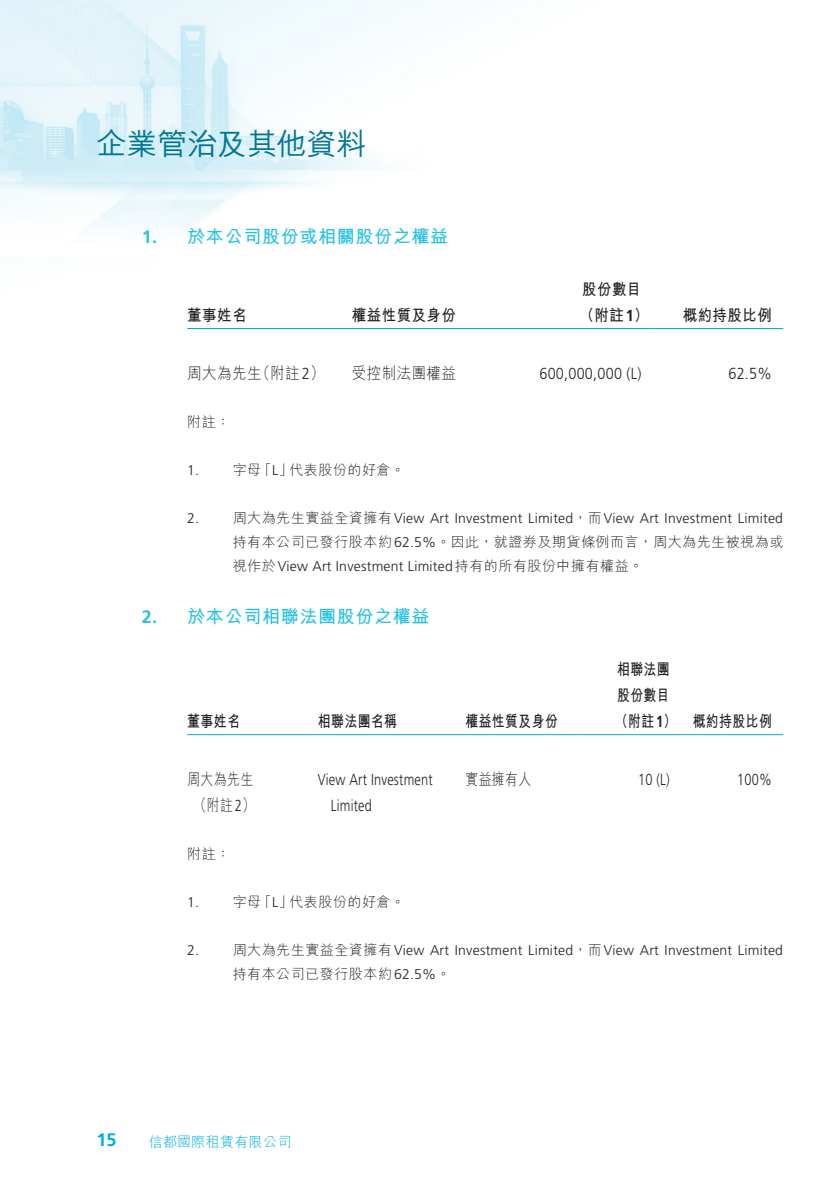
<style>
.page{position:relative;width:840px;height:1191px;background:#fff}
.page>*{position:absolute;margin:0;border:0;box-sizing:border-box;transform-origin:0 0}
.t1{font:500 30px "M Hei HK";letter-spacing:.005em;color:#007796}
._02_H2{font:700 18px "M Hei HK";letter-spacing:.035em;color:#27c1e4}
.t2{font:700 18px "Frutiger LT Std";color:#00aedc}
._50_Table_txt{font:700 16px "M Hei HK";letter-spacing:.035em;color:#231f20;scale:.8 1}
._50_Table_txt-2{font:300 16px "Frutiger LT Std";letter-spacing:.015em;color:#231f20;scale:.8 1}
._50_Table_txt-3{font:700 16px "M Hei HK";letter-spacing:.035em;color:#231f20;scale:.9 1}
._50_Table_txt-4{font:300 16px "Frutiger LT Std";letter-spacing:.015em;color:#231f20;scale:.9 1}
._50_Table_txt-5{font:300 16px "M Hei HK";letter-spacing:.035em;color:#231f20;scale:.9 1}
._50_Table_txt-6{font:300 16px "M Hei HK";letter-spacing:.035em;color:#231f20;scale:.8 1}
._06_Notes{font:300 14px/24px "Frutiger LT Std";letter-spacing:.02em;color:#231f20;text-align:justify}
._06_Notes-2{font:300 14px "M Hei HK";letter-spacing:.035em;color:#231f20}
.t3{font:300 14px "M Hei HK";letter-spacing:.02em;color:#00aedc}
.s1{font-family:"Frutiger LT Std"}
.s2{font-family:"M Hei HK"}
</style>
<div class="page">
<img style="left:0;top:0;width:784px;height:329px">
<hr style="left:187px;top:328px;width:164px;height:1px;background:#00aedc">
<hr style="left:351px;top:328px;width:171px;height:1px;background:#00aedc">
<hr style="left:522px;top:328px;width:130px;height:1px;background:#00aedc">
<hr style="left:652px;top:328px;width:130px;height:1px;background:#00aedc">
<hr style="left:187px;top:734px;width:130px;height:1px;background:#00aedc">
<hr style="left:317px;top:734px;width:148px;height:1px;background:#00aedc">
<hr style="left:465px;top:734px;width:113px;height:1px;background:#00aedc">
<hr style="left:578px;top:734px;width:102px;height:1px;background:#00aedc">
<hr style="left:680px;top:734px;width:102px;height:1px;background:#00aedc">
<h1 class="t1" style="left:96px;top:122px;width:271px">企業管治及其他資料</h1>
<p class="_02_H2" style="left:142px;top:223px;width:308px"><span class="s1">1.</span> 於本公司股份或相關股份之權益</p>
<p class="_50_Table_txt-3" style="left:187px;top:303px;width:67px">董事姓名</p>
<p class="_50_Table_txt-3" style="left:351px;top:303px;width:117px">權益性質及身份</p>
<p class="_50_Table_txt-3" style="left:581px;top:277px;width:67px">股份數目</p>
<p class="_50_Table_txt-3" style="left:579px;top:303px;width:78px">（附註<span class="s1">1</span>）</p>
<p class="_50_Table_txt-3" style="left:682px;top:303px;width:100px">概約持股比例</p>
<p class="_50_Table_txt-5" style="left:187px;top:365px;width:154px">周大為先生（附註<span class="s1">2</span>）</p>
<p class="_50_Table_txt-5" style="left:351px;top:365px;width:117px">受控制法團權益</p>
<p class="_50_Table_txt-4" style="left:539px;top:364px;width:115px">600,000,000 (L)</p>
<p class="_50_Table_txt-4" style="left:728px;top:364px;width:50px">62.5%</p>
<p class="_06_Notes-2" style="left:187px;top:415px;width:44px">附註：</p>
<p class="_06_Notes-2" style="left:187px;top:463px;width:219px"><span class="s1">1.</span> 字母「<span class="s1">L</span>」代表股份的好倉。</p>
<p class="_06_Notes" style="left:232px;top:506px;width:552px;text-indent:-45px">2. <span class="s2">周大為先生實益全資擁有</span>View Art Investment Limited<span class="s2">，而</span>View Art Investment Limited<span class="s2">持有本公司已發行股本約</span>62.5%<span class="s2">。因此，就證券及期貨條例而言，周大為先生被視為或視作於</span>View Art Investment Limited<span class="s2">持有的所有股份中擁有權益。</span></p>
<p class="_02_H2" style="left:142px;top:603px;width:289px"><span class="s1">2.</span> 於本公司相聯法團股份之權益</p>
<p class="_50_Table_txt" style="left:187px;top:709px;width:67px">董事姓名</p>
<p class="_50_Table_txt" style="left:317px;top:709px;width:100px">相聯法團名稱</p>
<p class="_50_Table_txt" style="left:465px;top:709px;width:117px">權益性質及身份</p>
<p class="_50_Table_txt" style="left:616px;top:657px;width:67px">相聯法團</p>
<p class="_50_Table_txt" style="left:616px;top:683px;width:67px">股份數目</p>
<p class="_50_Table_txt" style="left:614px;top:709px;width:78px">（附註<span class="s1">1</span>）</p>
<p class="_50_Table_txt" style="left:692px;top:709px;width:100px">概約持股比例</p>
<p class="_50_Table_txt-6" style="left:187px;top:771px;width:84px">周大為先生</p>
<p class="_50_Table_txt-6" style="left:194px;top:797px;width:78px">（附註<span class="s1">2</span>）</p>
<p class="_50_Table_txt-2" style="left:317px;top:770px;width:145px">View Art Investment</p>
<p class="_50_Table_txt-2" style="left:330px;top:796px;width:53px">Limited</p>
<p class="_50_Table_txt-6" style="left:465px;top:771px;width:84px">實益擁有人</p>
<p class="_50_Table_txt-2" style="left:637px;top:770px;width:41px">10 (L)</p>
<p class="_50_Table_txt-2" style="left:736px;top:770px;width:45px">100%</p>
<p class="_06_Notes-2" style="left:187px;top:847px;width:44px">附註：</p>
<p class="_06_Notes-2" style="left:187px;top:895px;width:219px"><span class="s1">1.</span> 字母「<span class="s1">L</span>」代表股份的好倉。</p>
<p class="_06_Notes" style="left:232px;top:938px;width:551px;text-indent:-45px">2. <span class="s2">周大為先生實益全資擁有</span>View Art Investment Limited<span class="s2">，而</span>View Art Investment Limited<span class="s2">持有本公司已發行股本約</span>62.5%<span class="s2">。</span></p>
<p class="t2" style="left:96px;top:1129px;width:22px">15</p>
<p class="t3" style="left:149px;top:1134px;width:144px">信都國際租賃有限公司</p>
</div>
